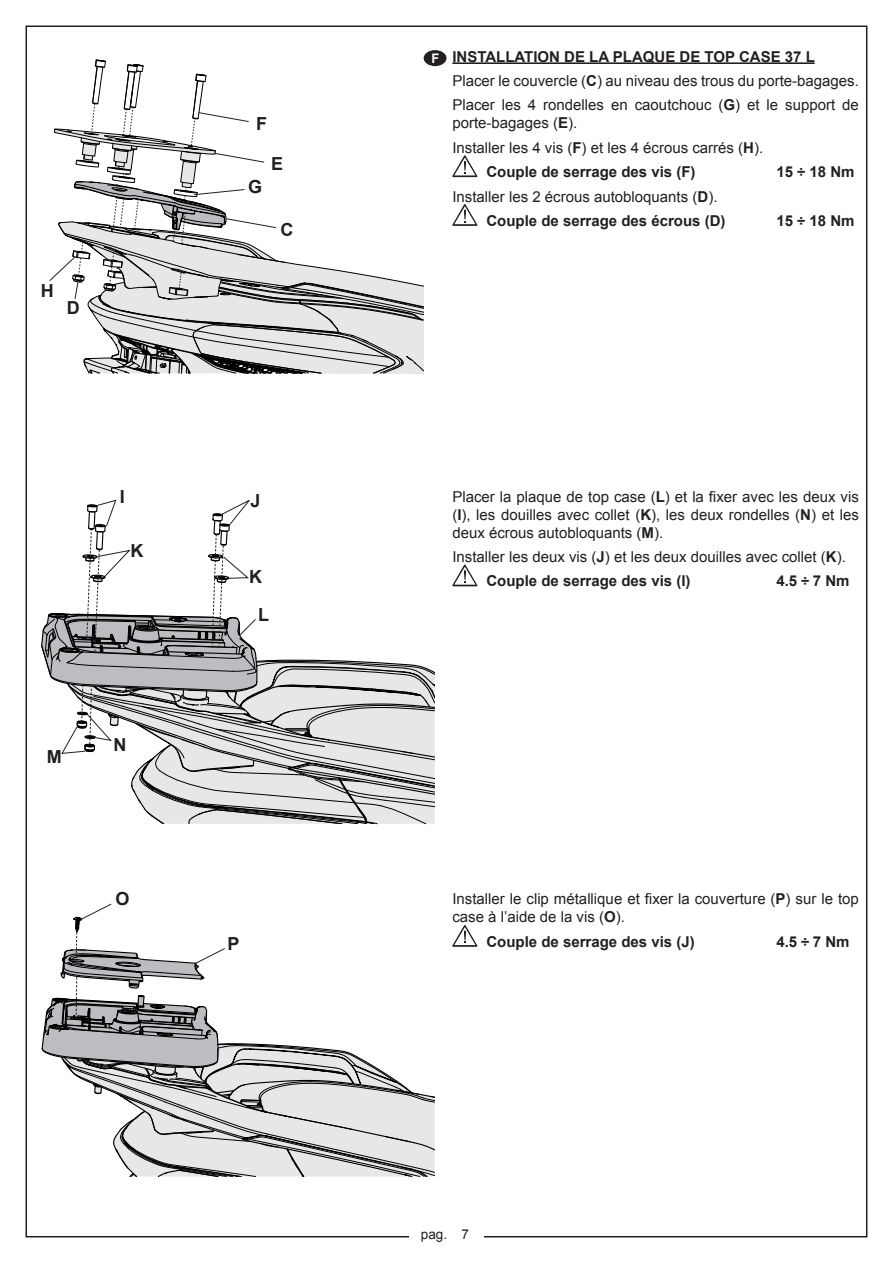
<style>
.page{position:relative;width:893px;height:1263px;background:#fff}
.page>*{position:absolute;margin:0;border:0;box-sizing:border-box;transform-origin:0 0}
.t1{font:700 18px "Arial";color:#231f20}
.t2{font:15px/18px "Arial";color:#231f20}
.t3{font:700 15px "Arial";color:#231f20}
.t4{font:13.5px "Arial";color:#231f20}
.t5{font:700 13.2px "Arial";color:#fff}
.s1{font-weight:700}
</style>
<div class="page">
<hr style="left:452px;top:62px;width:363px;height:2px;background:#231f20">
<svg style="left:452px;top:155px;width:25px;height:22px"></svg>
<svg style="left:452px;top:204px;width:25px;height:22px"></svg>
<svg style="left:452px;top:564px;width:25px;height:22px"></svg>
<svg style="left:452px;top:925px;width:25px;height:22px"></svg>
<svg style="left:25px;top:498px;width:410px;height:682px"></svg>
<svg style="left:49px;top:59px;width:375px;height:315px"></svg>
<div style="left:424px;top:50px;width:22px;height:16px;background:#231f20;border-radius:50%"></div>
<p class="t1" style="left:41px;top:278px;width:14px">H</p>
<p class="t1" style="left:67px;top:296px;width:14px">D</p>
<p class="t1" style="left:256px;top:112px;width:12px">F</p>
<p class="t1" style="left:248px;top:175px;width:16px">G</p>
<p class="t1" style="left:271px;top:152px;width:14px">E</p>
<p class="t1" style="left:281px;top:218px;width:14px">C</p>
<p class="t1" style="left:47px;top:745px;width:16px">M</p>
<p class="t1" style="left:120px;top:484px;width:7px">I</p>
<p class="t1" style="left:251px;top:489px;width:12px">J</p>
<p class="t1" style="left:130px;top:539px;width:14px">K</p>
<p class="t1" style="left:113px;top:733px;width:14px">N</p>
<p class="t1" style="left:115px;top:886px;width:16px">O</p>
<p class="t1" style="left:249px;top:565px;width:14px">K</p>
<p class="t1" style="left:258px;top:603px;width:12px">L</p>
<p class="t1" style="left:228px;top:932px;width:14px">P</p>
<p class="t5" style="left:431px;top:49px;width:9px">F</p>
<p class="t2" style="left:452px;top:44px;width:408px;line-height:24.3px"><span class="s1">INSTALLATION DE LA PLAQUE DE TOP CASE 37 L<br></span>Placer le couvercle (<span class="s1">C</span>) au niveau des trous du porte-bagages.<br>Placer les 4 rondelles en caoutchouc (<span class="s1">G</span>) et le support de</p>
<p class="t2" style="left:452px;top:114px;width:127px">porte-bagages (<span class="s1">E</span>).</p>
<p class="t2" style="left:452px;top:139px;width:312px">Installer les 4 vis (<span class="s1">F</span>) et les 4 écrous carrés (<span class="s1">H</span>).</p>
<p class="t3" style="left:486px;top:162px;width:211px">Couple de serrage des vis (F)</p>
<p class="t3" style="left:776px;top:162px;width:80px">15 ÷ 18 Nm</p>
<p class="t2" style="left:486px;top:184px;width:241px;line-height:24.5px;text-indent:-34px">Installer les 2 écrous autobloquants (<span class="s1">D</span>).<br><span class="s1">Couple de serrage des écrous (D)</span></p>
<p class="t3" style="left:776px;top:211px;width:80px">15 ÷ 18 Nm</p>
<p class="t2" style="left:452px;top:487px;width:408px;text-align:justify">Placer la plaque de top case (<span class="s1">L</span>) et la fixer avec les deux vis (<span class="s1">I</span>), les douilles avec collet (<span class="s1">K</span>), les deux rondelles (<span class="s1">N</span>) et les deux écrous autobloquants (<span class="s1">M</span>).</p>
<p class="t2" style="left:486px;top:545px;width:361px;line-height:24.5px;text-indent:-34px">Installer les deux vis (<span class="s1">J</span>) et les deux douilles avec collet (<span class="s1">K</span>).<br><span class="s1">Couple de serrage des vis (I)</span></p>
<p class="t3" style="left:776px;top:571px;width:75px">4.5 ÷ 7 Nm</p>
<p class="t2" style="left:452px;top:890px;width:408px">Installer le clip métallique et fixer la couverture (<span class="s1">P</span>) sur le top case à l’aide de la vis (<span class="s1">O</span>).</p>
<p class="t3" style="left:486px;top:932px;width:210px">Couple de serrage des vis (J)</p>
<p class="t3" style="left:776px;top:932px;width:75px">4.5 ÷ 7 Nm</p>
<p class="t4" style="left:421px;top:1225px;width:49px">pag. 7</p>
</div>
